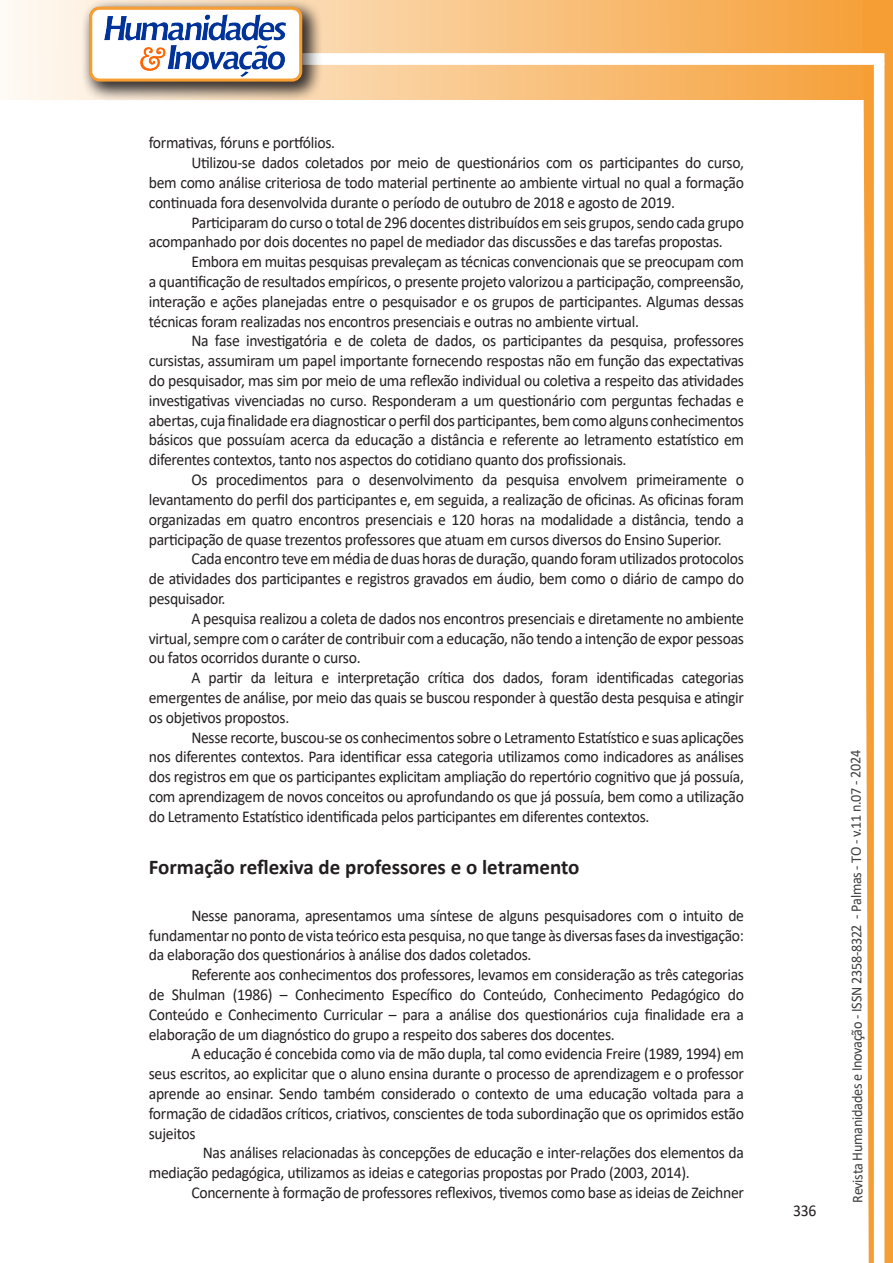
<style>
.page{position:relative;width:893px;height:1263px;background:#fff}
.page>*{position:absolute;margin:0;border:0;box-sizing:border-box;transform-origin:0 0}
.Titulo_2{font:700 21px "Calibri";color:#231f20}
.texto{font:16.5px/19.8px "Calibri";letter-spacing:-.02em;color:#231f20;text-align:justify;scale:.95 1}
.t1{font:15px "Calibri";letter-spacing:-.025em;color:#3e3e3f;scale:.95 1}
</style>
<div class="page">
<svg style="left:5px;top:0;width:858px;height:100px;background:#f9c484"></svg>
<div style="left:302px;top:53px;width:582px;height:12px;background:#fff;border:2px solid #fff"></div>
<svg style="left:863px;top:0;width:30px;height:1263px"></svg>
<div style="left:81px;top:0;width:241px;height:102px;background:#231f20;opacity:.75"></div>
<div style="left:91px;top:8px;width:210px;height:72px;background:#fff;border-radius:9px"></div>
<img style="left:104px;top:14px;width:181px;height:62px">
<div style="left:89px;top:7px;width:213px;height:75px;border:3px solid #f69e34;border-radius:9px"></div>
<p class="texto" style="left:149px;top:133px;width:198px">formativas, fóruns e portfólios.</p>
<p class="texto" style="left:149px;top:152px;width:628px;text-indent:43px">Utilizou-se dados coletados por meio de questionários com os participantes do curso, bem como análise criteriosa de todo material pertinente ao ambiente virtual no qual a formação continuada fora desenvolvida durante o período de outubro de 2018 e agosto de 2019.</p>
<p class="texto" style="left:149px;top:212px;width:628px;text-indent:43px">Participaram do curso o total de 296 docentes distribuídos em seis grupos, sendo cada grupo acompanhado por dois docentes no papel de mediador das discussões e das tarefas propostas.</p>
<p class="texto" style="left:149px;top:251px;width:628px;text-indent:43px">Embora em muitas pesquisas prevaleçam as técnicas convencionais que se preocupam com a quantificação de resultados empíricos, o presente projeto valorizou a participação, compreensão, interação e ações planejadas entre o pesquisador e os grupos de participantes. Algumas dessas técnicas foram realizadas nos encontros presenciais e outras no ambiente virtual.</p>
<p class="texto" style="left:149px;top:331px;width:628px;text-indent:43px">Na fase investigatória e de coleta de dados, os participantes da pesquisa, professores cursistas, assumiram um papel importante fornecendo respostas não em função das expectativas do pesquisador, mas sim por meio de uma reflexão individual ou coletiva a respeito das atividades investigativas vivenciadas no curso. Responderam a um questionário com perguntas fechadas e abertas, cuja finalidade era diagnosticar o perfil dos participantes, bem como alguns conhecimentos básicos que possuíam acerca da educação a distância e referente ao letramento estatístico em diferentes contextos, tanto nos aspectos do cotidiano quanto dos profissionais.</p>
<p class="texto" style="left:149px;top:469px;width:628px;text-indent:43px">Os procedimentos para o desenvolvimento da pesquisa envolvem primeiramente o levantamento do perfil dos participantes e, em seguida, a realização de oficinas. As oficinas foram organizadas em quatro encontros presenciais e 120 horas na modalidade a distância, tendo a participação de quase trezentos professores que atuam em cursos diversos do Ensino Superior.</p>
<p class="texto" style="left:149px;top:548px;width:628px;text-indent:43px">Cada encontro teve em média de duas horas de duração, quando foram utilizados protocolos de atividades dos participantes e registros gravados em áudio, bem como o diário de campo do pesquisador.</p>
<p class="texto" style="left:149px;top:608px;width:628px;text-indent:43px">A pesquisa realizou a coleta de dados nos encontros presenciais e diretamente no ambiente virtual, sempre com o caráter de contribuir com a educação, não tendo a intenção de expor pessoas ou fatos ocorridos durante o curso.</p>
<p class="texto" style="left:149px;top:667px;width:628px;text-indent:43px">A partir da leitura e interpretação crítica dos dados, foram identificadas categorias emergentes de análise, por meio das quais se buscou responder à questão desta pesquisa e atingir os objetivos propostos.</p>
<p class="texto" style="left:149px;top:727px;width:628px;text-indent:43px">Nesse recorte, buscou-se os conhecimentos sobre o Letramento Estatístico e suas aplicações nos diferentes contextos. Para identificar essa categoria utilizamos como indicadores as análises dos registros em que os participantes explicitam ampliação do repertório cognitivo que já possuía, com aprendizagem de novos conceitos ou aprofundando os que já possuía, bem como a utilização do Letramento Estatístico identificada pelos participantes em diferentes contextos.</p>
<p class="Titulo_2" style="left:149px;top:852px;width:432px">Formação reflexiva de professores e o letramento</p>
<p class="texto" style="left:149px;top:905px;width:628px;text-indent:43px">Nesse panorama, apresentamos uma síntese de alguns pesquisadores com o intuito de fundamentar no ponto de vista teórico esta pesquisa, no que tange às diversas fases da investigação: da elaboração dos questionários à análise dos dados coletados.</p>
<p class="texto" style="left:149px;top:964px;width:628px;text-indent:43px">Referente aos conhecimentos dos professores, levamos em consideração as três categorias de Shulman (1986) – Conhecimento Específico do Conteúdo, Conhecimento Pedagógico do Conteúdo e Conhecimento Curricular – para a análise dos questionários cuja finalidade era a elaboração de um diagnóstico do grupo a respeito dos saberes dos docentes.</p>
<p class="texto" style="left:149px;top:1043px;width:628px;text-indent:43px">A educação é concebida como via de mão dupla, tal como evidencia Freire (1989, 1994) em seus escritos, ao explicitar que o aluno ensina durante o processo de aprendizagem e o professor aprende ao ensinar. Sendo também considerado o contexto de uma educação voltada para a formação de cidadãos críticos, criativos, conscientes de toda subordinação que os oprimidos estão sujeitos</p>
<p class="texto" style="left:149px;top:1142px;width:628px;text-indent:54px">Nas análises relacionadas às concepções de educação e inter-relações dos elementos da mediação pedagógica, utilizamos as ideias e categorias propostas por Prado (2003, 2014).</p>
<p class="texto" style="left:191px;top:1182px;width:583px">Concernente à formação de professores reflexivos, tivemos como base as ideias de Zeichner</p>
<p class="texto" style="left:793px;top:1200px;width:26px">336</p>
<p class="t1" style="left:846px;top:1203px;width:478px;rotate:-90deg">Revista Humanidades e Inovação - ISSN 2358-8322 - Palmas - TO - v.11 n.07 - 2024</p>
</div>
